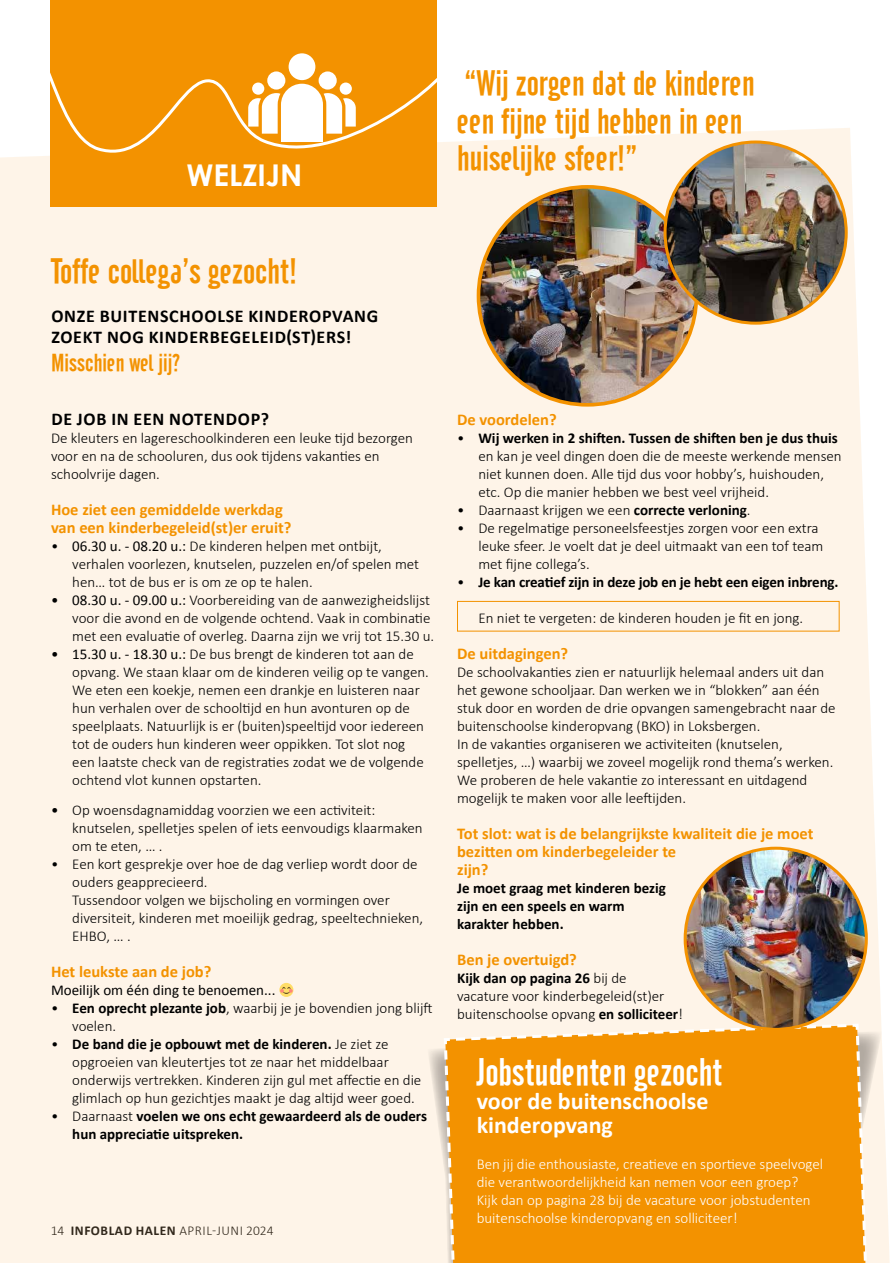
<style>
.page{position:relative;width:893px;height:1263px;background:#fff}
.page>*{position:absolute;margin:0;border:0;box-sizing:border-box;transform-origin:0 0}
.t1{font:37.5px "Cafeta";color:#fff}
.t2{font:34.5px/37.5px "Cafeta";color:#f39200}
.t3{font:700 30px "Century Gothic";color:#fff}
.t4{font:700 24px/24px "Calibri";color:#fff}
.t5{font:24px "Cafeta";color:#f39200}
.t6{font:700 18px/21px "Calibri";letter-spacing:.04em;color:#000}
.t7{font:700 16.5px/18px "Calibri";color:#f39200}
.t8{font:300 15px/18px "Calibri";color:#000}
.t9{font:700 15px/18px "Calibri";color:#000}
.t10{font:300 15px/18px "Calibri";color:#fff}
.t11{font:15px "Calibri";color:#000}
.t12{font:300 13.5px "Calibri";letter-spacing:.04em;color:#000}
.s1{font-weight:400}
.s2{font-weight:700}
.s3{font-weight:300}
</style>
<div class="page">
<div style="left:0;top:128px;width:890px;height:1135px;background:#fef4e8"></div>
<svg style="left:427px;top:1031px;width:455px;height:232px;background:#f7ede2"></svg>
<div style="left:51px;top:0;width:386px;height:206px;background:#f39200"></div>
<svg style="left:51px;top:75px;width:386px;height:78px"></svg>
<svg style="left:248px;top:53px;width:108px;height:89px"></svg>
<img style="left:478px;top:187px;width:218px;height:218px;border-radius:109px">
<svg style="left:442px;top:1022px;width:427px;height:241px;background:#f39912"></svg>
<img style="left:685px;top:848px;width:181px;height:181px;border-radius:91px">
<img style="left:665px;top:142px;width:181px;height:181px;border-radius:91px">
<div style="left:457px;top:601px;width:382px;height:30px;border:1px solid #f39200"></div>
<svg style="left:279px;top:983px;width:14px;height:14px"></svg>
<h3 class="t3" style="left:187px;top:156px;width:117px">WELZIJN</h3>
<h2 class="t2" style="left:457px;top:65px;width:299px">“Wij zorgen dat de kinderen een fijne tijd hebben in een huiselijke sfeer!”</h2>
<h2 class="t2" style="left:51px;top:252px;width:247px">Toffe collega’s gezocht!</h2>
<p class="t6" style="left:51px;top:304px;width:328px">ONZE BUITENSCHOOLSE KINDEROPVANG<br>ZOEKT NOG KINDERBEGELEID(ST)ERS!</p>
<h3 class="t5" style="left:51px;top:349px;width:130px">Misschien wel jij?</h3>
<p class="t6" style="left:51px;top:408px;width:219px">DE JOB IN EEN NOTENDOP?</p>
<p class="t8" style="left:51px;top:428px;width:364px">De kleuters en lagereschoolkinderen een leuke tijd bezorgen voor en na de schooluren, dus ook tijdens vakanties en schoolvrije dagen.</p>
<p class="t7" style="left:51px;top:500px;width:242px">Hoe ziet een gemiddelde werkdag van een kinderbegeleid(st)er eruit?</p>
<p class="t8" style="left:72px;top:536px;width:348px;text-indent:-21px">• <span class="s1">06.30 u. - 08.20 u.:</span> De kinderen helpen met ontbijt, verhalen voorlezen, knutselen, puzzelen en/of spelen met hen… tot de bus er is om ze op te halen.</p>
<p class="t8" style="left:72px;top:590px;width:363px;text-indent:-21px"><span class="s1">• 08.30 u. - 09.00 u.:</span> Voorbereiding van de aanwezigheidslijst voor die avond en de volgende ochtend. Vaak in combinatie met een evaluatie of overleg. Daarna zijn we vrij tot 15.30 u.</p>
<p class="t8" style="left:72px;top:644px;width:358px;text-indent:-21px"><span class="s1">• 15.30 u. - 18.30 u.:</span> De bus brengt de kinderen tot aan de opvang. We staan klaar om de kinderen veilig op te vangen.<br>We eten een koekje, nemen een drankje en luisteren naar hun verhalen over de schooltijd en hun avonturen op de speelplaats. Natuurlijk is er (buiten)speeltijd voor iedereen tot de ouders hun kinderen weer oppikken. Tot slot nog een laatste check van de registraties zodat we de volgende ochtend vlot kunnen opstarten.</p>
<p class="t8" style="left:72px;top:800px;width:352px;text-indent:-21px"><span class="s1">•</span> Op woensdagnamiddag voorzien we een activiteit: knutselen, spelletjes spelen of iets eenvoudigs klaarmaken om te eten, … .</p>
<p class="t8" style="left:72px;top:854px;width:352px;text-indent:-21px">• Een kort gesprekje over hoe de dag verliep wordt door de ouders geapprecieerd.<br>Tussendoor volgen we bijscholing en vormingen over diversiteit, kinderen met moeilijk gedrag, speeltechnieken, EHBO, … .</p>
<p class="t7" style="left:51px;top:962px;width:162px">Het leukste aan de job?</p>
<p class="t11" style="left:51px;top:981px;width:226px">Moeilijk om één ding te benoemen...</p>
<p class="t8" style="left:72px;top:998px;width:362px;text-indent:-21px">• <span class="s2">Een oprecht plezante job</span>, waarbij je je bovendien jong blijft voelen.</p>
<p class="t8" style="left:72px;top:1034px;width:351px;text-indent:-21px">• <span class="s2">De band die je opbouwt met de kinderen.</span> Je ziet ze opgroeien van kleutertjes tot ze naar het middelbaar onderwijs vertrekken. Kinderen zijn gul met affectie en die glimlach op hun gezichtjes maakt je dag altijd weer goed.</p>
<p class="t9" style="left:72px;top:1106px;width:356px;text-indent:-21px"><span class="s3">• Daarnaast</span> voelen we ons echt gewaardeerd als de ouders hun appreciatie uitspreken.</p>
<p class="t12" style="left:51px;top:1222px;width:224px">14 <span class="s2">INFOBLAD HALEN</span> APRIL-JUNI 2024</p>
<p class="t7" style="left:457px;top:409px;width:101px">De voordelen?</p>
<p class="t8" style="left:478px;top:428px;width:365px;text-indent:-21px">• <span class="s2">Wij werken in 2 shiften. Tussen de shiften ben je dus thuis </span>en kan je veel dingen doen die de meeste werkende mensen niet kunnen doen. Alle tijd dus voor hobby’s, huishouden, etc. Op die manier hebben we best veel vrijheid.</p>
<p class="t8" style="left:457px;top:500px;width:295px">• Daarnaast krijgen we een <span class="s2">correcte verloning</span>.</p>
<p class="t8" style="left:478px;top:518px;width:347px;text-indent:-21px">• De regelmatige personeelsfeestjes zorgen voor een extra leuke sfeer. Je voelt dat je deel uitmaakt van een tof team met fijne collega’s.</p>
<p class="t9" style="left:457px;top:572px;width:383px"><span class="s3">•</span> Je kan creatief zijn in deze job en je hebt een eigen inbreng.</p>
<p class="t8" style="left:478px;top:608px;width:326px">En niet te vergeten: de kinderen houden je fit en jong.</p>
<p class="t7" style="left:457px;top:643px;width:113px">De uitdagingen?</p>
<p class="t8" style="left:457px;top:662px;width:380px">De schoolvakanties zien er natuurlijk helemaal anders uit dan het gewone schooljaar. Dan werken we in “blokken” aan één stuk door en worden de drie opvangen samengebracht naar de buitenschoolse kinderopvang (BKO) in Loksbergen.<br>In de vakanties organiseren we activiteiten (knutselen, spelletjes, …) waarbij we zoveel mogelijk rond thema’s werken.<br>We proberen de hele vakantie zo interessant en uitdagend mogelijk te maken voor alle leeftijden.</p>
<p class="t7" style="left:457px;top:823px;width:358px">Tot slot: wat is de belangrijkste kwaliteit die je moet bezitten om kinderbegeleider te<br>zijn?</p>
<p class="t9" style="left:457px;top:878px;width:210px">Je moet graag met kinderen bezig zijn en een speels en warm karakter hebben.</p>
<p class="t7" style="left:457px;top:949px;width:121px">Ben je overtuigd?</p>
<p class="t8" style="left:457px;top:968px;width:228px"><span class="s2">Kijk dan op pagina 26</span> bij de<br>vacature voor kinderbegeleid(st)er buitenschoolse opvang <span class="s2">en solliciteer</span>!</p>
<h1 class="t1" style="left:477px;top:1051px;width:247px">Jobstudenten gezocht</h1>
<h3 class="t4" style="left:477px;top:1088px;width:233px">voor de buitenschoolse kinderopvang</h3>
<p class="t10" style="left:477px;top:1154px;width:348px">Ben jij die enthousiaste, creatieve en sportieve speelvogel die verantwoordelijkheid kan nemen voor een groep?<br>Kijk dan op pagina 28 bij de vacature voor jobstudenten buitenschoolse kinderopvang en solliciteer!</p>
</div>
